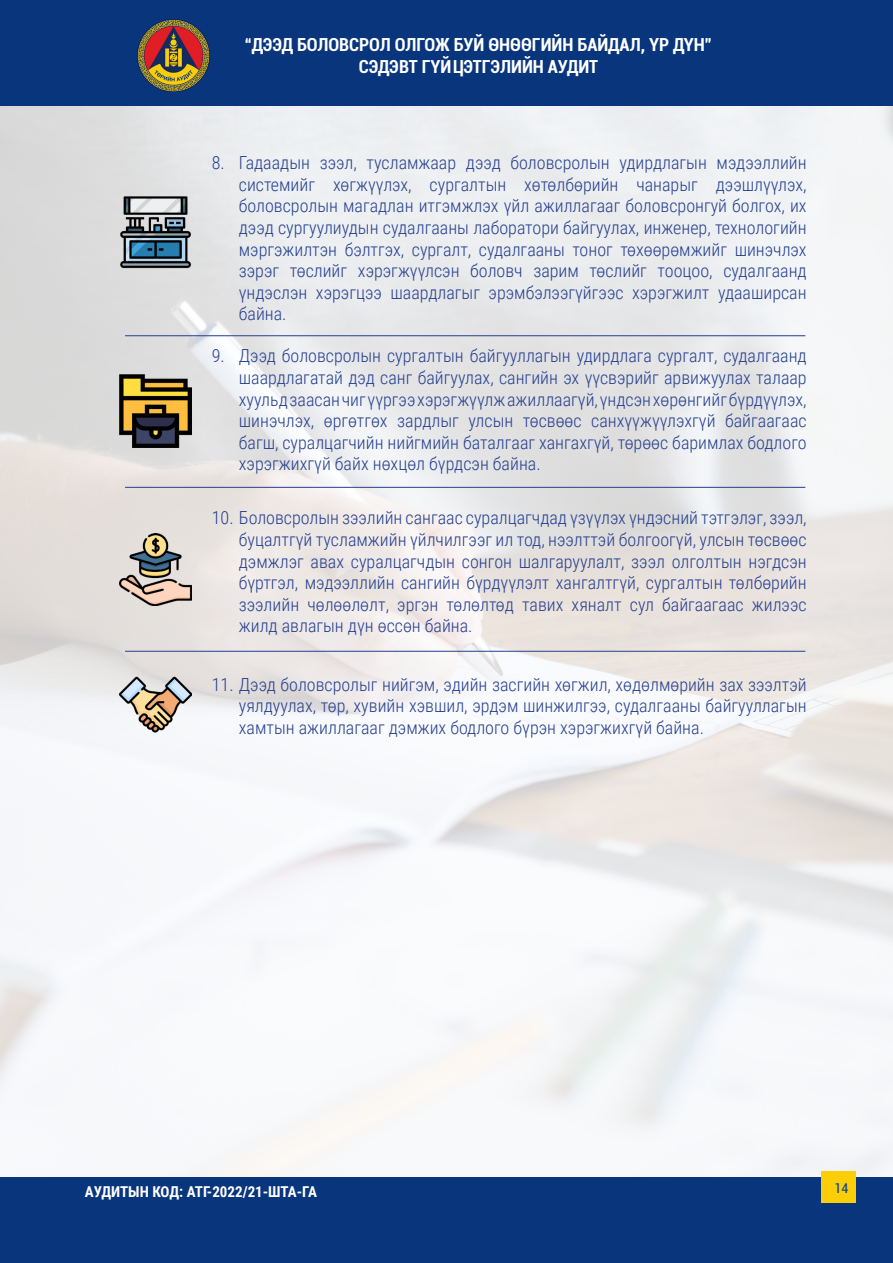
<style>
.page{position:relative;width:893px;height:1263px;background:#fff}
.page>*{position:absolute;margin:0;border:0;box-sizing:border-box;transform-origin:0 0}
.t1{font:300 18px/21.6px "Roboto Condensed";color:#253f8e;text-align:justify}
.t2{font:700 condensed 18px/21.6px "Roboto";color:#fff;text-align:center}
.t3{font:700 15px "Roboto Condensed";color:#fff}
.t4{font:condensed 13.5px "Roboto";color:#024691}
</style>
<div class="page">
<img style="left:0;top:106px;width:893px;height:1072px">
<div style="left:0;top:0;width:893px;height:106px;background:#08357c"></div>
<div style="left:0;top:1178px;width:893px;height:85px;background:#08357c"></div>
<img style="left:138px;top:19px;width:72px;height:72px">
<div style="left:822px;top:1171px;width:34px;height:32px;background:#fbce07"></div>
<hr style="left:125px;top:335px;width:680px;height:1px;background:#253f8e">
<hr style="left:125px;top:487px;width:680px;height:1px;background:#253f8e">
<hr style="left:125px;top:651px;width:680px;height:1px;background:#253f8e">
<img style="left:119px;top:196px;width:73px;height:72px">
<img style="left:119px;top:375px;width:73px;height:72px">
<img style="left:119px;top:533px;width:73px;height:72px">
<img style="left:119px;top:668px;width:73px;height:72px">
<p class="t2" style="left:245px;top:33px;width:469px">“ДЭЭД БОЛОВСРОЛ ОЛГОЖ БУЙ ӨНӨӨГИЙН БАЙДАЛ, ҮР ДҮН”<br>СЭДЭВТ ГҮЙЦЭТГЭЛИЙН АУДИТ</p>
<p class="t1" style="left:239px;top:151px;width:569px;text-indent:-27px">8. Гадаадын зээл, тусламжаар дээд боловсролын удирдлагын мэдээллийн системийг хөгжүүлэх, сургалтын хөтөлбөрийн чанарыг дээшлүүлэх, боловсролын магадлан итгэмжлэх үйл ажиллагааг боловсронгуй болгох, их дээд сургуулиудын судалгааны лаборатори байгуулах, инженер, технологийн мэргэжилтэн бэлтгэх, сургалт, судалгааны тоног төхөөрөмжийг шинэчлэх зэрэг төслийг хэрэгжүүлсэн боловч зарим төслийг тооцоо, судалгаанд үндэслэн хэрэгцээ шаардлагыг эрэмбэлээгүйгээс хэрэгжилт удааширсан байна.</p>
<p class="t1" style="left:239px;top:344px;width:569px;text-indent:-27px">9. Дээд боловсролын сургалтын байгууллагын удирдлага сургалт, судалгаанд шаардлагатай дэд санг байгуулах, сангийн эх үүсвэрийг арвижуулах талаар хуульд заасан чиг үүргээ хэрэгжүүлж ажиллаагүй, үндсэн хөрөнгийг бүрдүүлэх, шинэчлэх, өргөтгөх зардлыг улсын төсвөөс санхүүжүүлэхгүй байгаагаас багш, суралцагчийн нийгмийн баталгааг хангахгүй, төрөөс баримлах бодлого хэрэгжихгүй байх нөхцөл бүрдсэн байна.</p>
<p class="t1" style="left:239px;top:506px;width:569px;text-indent:-27px">10. Боловсролын зээлийн сангаас суралцагчдад үзүүлэх үндэсний тэтгэлэг, зээл, буцалтгүй тусламжийн үйлчилгээг ил тод, нээлттэй болгоогүй, улсын төсвөөс дэмжлэг авах суралцагчдын сонгон шалгаруулалт, зээл олголтын нэгдсэн бүртгэл, мэдээллийн сангийн бүрдүүлэлт хангалтгүй, сургалтын төлбөрийн зээлийн чөлөөлөлт, эргэн төлөлтөд тавих хяналт сул байгаагаас жилээс жилд авлагын дүн өссөн байна.</p>
<p class="t1" style="left:239px;top:673px;width:569px;text-indent:-27px">11. Дээд боловсролыг нийгэм, эдийн засгийн хөгжил, хөдөлмөрийн зах зээлтэй уялдуулах, төр, хувийн хэвшил, эрдэм шинжилгээ, судалгааны байгууллагын хамтын ажиллагааг дэмжих бодлого бүрэн хэрэгжихгүй байна.</p>
<p class="t3" style="left:85px;top:1181px;width:234px">АУДИТЫН КОД: АТГ-2022/21-ШТА-ГА</p>
<p class="t4" style="left:834px;top:1179px;width:15px">14</p>
</div>
